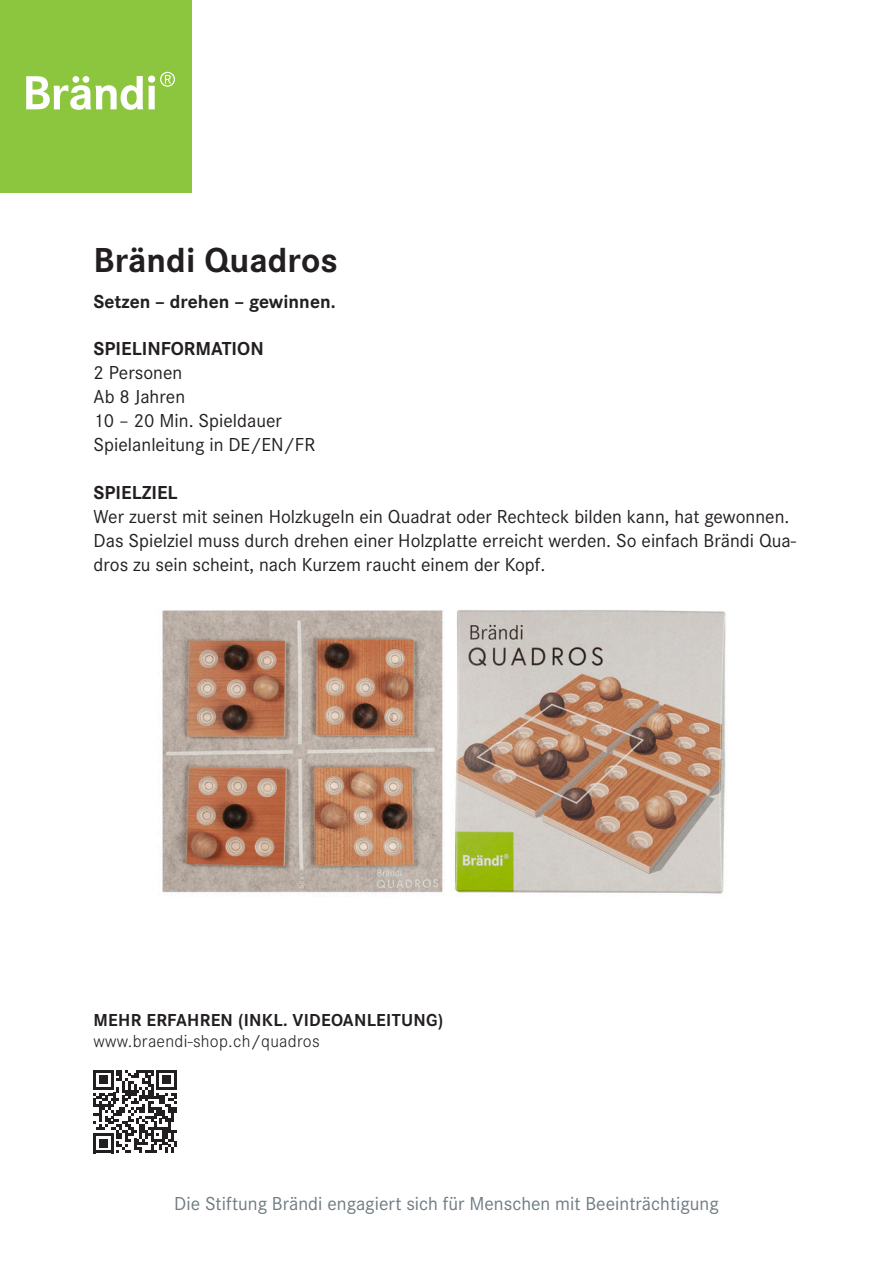
<style>
.page{position:relative;width:893px;height:1263px;background:#fff}
.page>*{position:absolute;margin:0;border:0;box-sizing:border-box;transform-origin:0 0}
.t1{font:700 36px "Corporate S";color:#231f20}
.t2{font:19.5px/24px "Corporate S";color:#231f20}
.t3{font:19.5px "Corporate S";color:#6f7c83}
.t4{font:700 19.5px "Corporate S";color:#231f20}
.t5{font:700 18px "Corporate S";letter-spacing:.015em;color:#231f20}
.t6{font:300 18px "Corporate S";letter-spacing:.015em;color:#231f20}
</style>
<div class="page">
<div style="left:0;top:0;width:191px;height:191px;background:#8bc63e"></div>
<svg style="left:26px;top:72px;width:149px;height:38px"></svg>
<svg style="left:94px;top:1070px;width:83px;height:83px"></svg>
<img style="left:162px;top:610px;width:564px;height:284px">
<h1 class="t1" style="left:94px;top:239px;width:246px">Brändi Quadros</h1>
<p class="t4" style="left:94px;top:290px;width:244px">Setzen – drehen – gewinnen.</p>
<p class="t4" style="left:94px;top:337px;width:172px">SPIELINFORMATION</p>
<p class="t2" style="left:94px;top:361px;width:223px">2 Personen<br>Ab 8 Jahren<br>10 – 20 Min. Spieldauer<br>Spielanleitung in DE/EN/FR</p>
<p class="t4" style="left:94px;top:481px;width:86px">SPIELZIEL</p>
<p class="t2" style="left:94px;top:505px;width:704px">Wer zuerst mit seinen Holzkugeln ein Quadrat oder Rechteck bilden kann, hat gewonnen.<br>Das Spielziel muss durch drehen einer Holzplatte erreicht werden. So einfach Brändi Qua&shy;dros zu sein scheint, nach Kurzem raucht einem der Kopf.</p>
<p class="t5" style="left:94px;top:1009px;width:351px">MEHR ERFAHREN (INKL. VIDEOANLEITUNG)</p>
<p class="t6" style="left:94px;top:1030px;width:228px">www.braendi-shop.ch/quadros</p>
<p class="t3" style="left:174px;top:1192px;width:546px">Die Stiftung Brändi engagiert sich für Menschen mit Beeinträchtigung</p>
</div>
